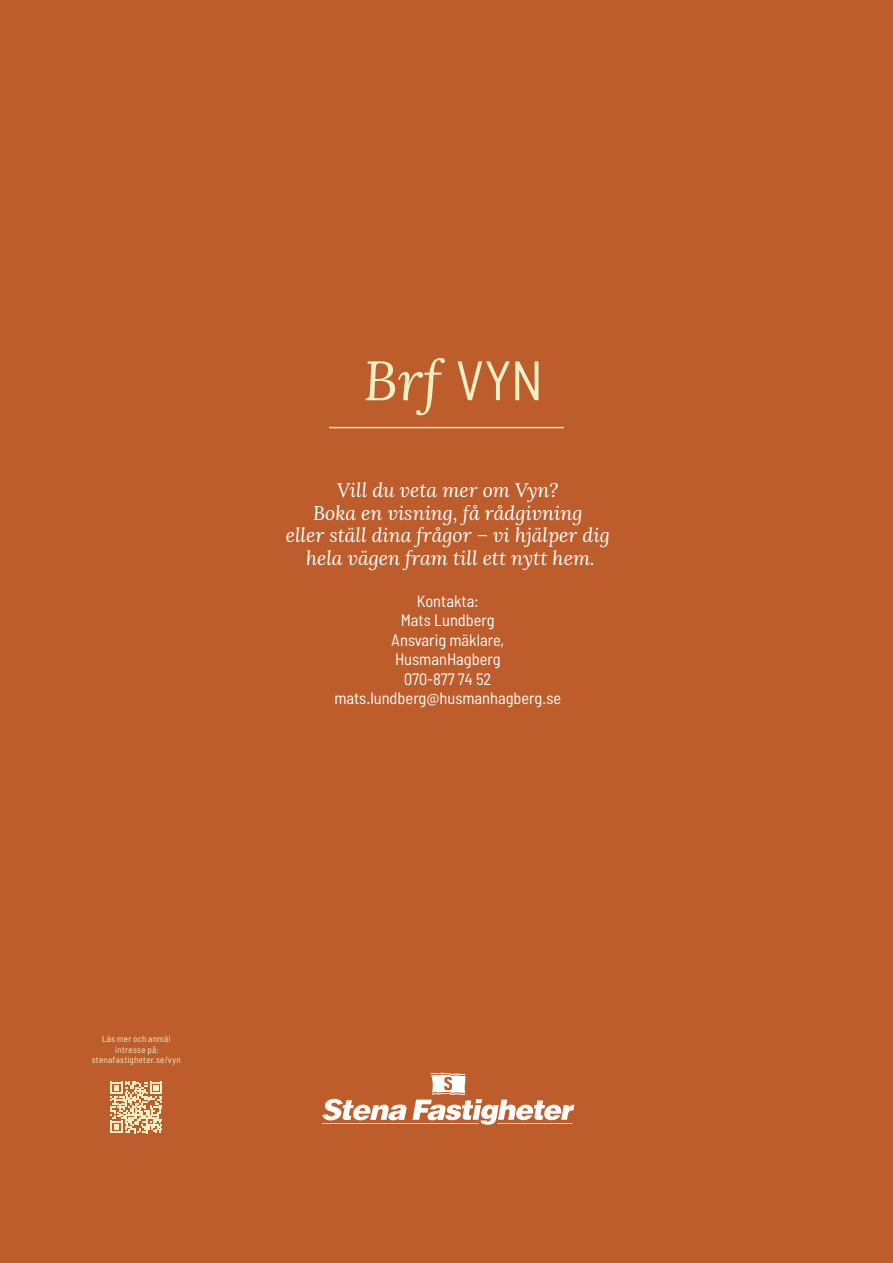
<style>
.page{position:relative;width:893px;height:1263px;background:#bc5d2b}
.page>*{position:absolute;margin:0;border:0;box-sizing:border-box;transform-origin:0 0}
.t1{font:italic 55.5px "Lora";color:#efefc5}
.t2{font:italic 19.5px/22.5px "Lora";color:#fff;text-align:center}
.t3{font:semi-condensed 16.5px/19.5px "Barlow";color:#fff;text-align:center}
.t4{font:semi-condensed 9px/10.5px "Barlow";letter-spacing:.03em;color:#efefc5;text-align:center}
.s1{font-family:"Barlow";font-style:normal;font-stretch:semi-condensed}
</style>
<div class="page">
<hr style="left:329px;top:427px;width:235px;height:1px;background:#efefc5">
<svg style="left:110px;top:1081px;width:52px;height:52px"></svg>
<hr style="left:322px;top:1123px;width:157px;height:1px;background:#fff">
<svg style="left:322px;top:1099px;width:84px;height:21px"></svg>
<svg style="left:413px;top:1073px;width:161px;height:52px"></svg>
<h1 class="t1" style="left:363px;top:343px;width:181px">Brf <span class="s1">VYN</span></h1>
<p class="t2" style="left:286px;top:479px;width:326px">Vill du veta mer om Vyn?<br>Boka en visning, få rådgivning<br>eller ställ dina frågor – vi hjälper dig hela vägen fram till ett nytt hem.</p>
<p class="t3" style="left:334px;top:591px;width:228px">Kontakta:<br>Mats Lundberg<br>Ansvarig mäklare,<br>HusmanHagberg<br>070-877 74 52 mats.lundberg@husmanhagberg.se</p>
<p class="t4" style="left:92px;top:1034px;width:90px">Läs mer och anmäl intresse på: stenafastigheter.se/vyn</p>
</div>
